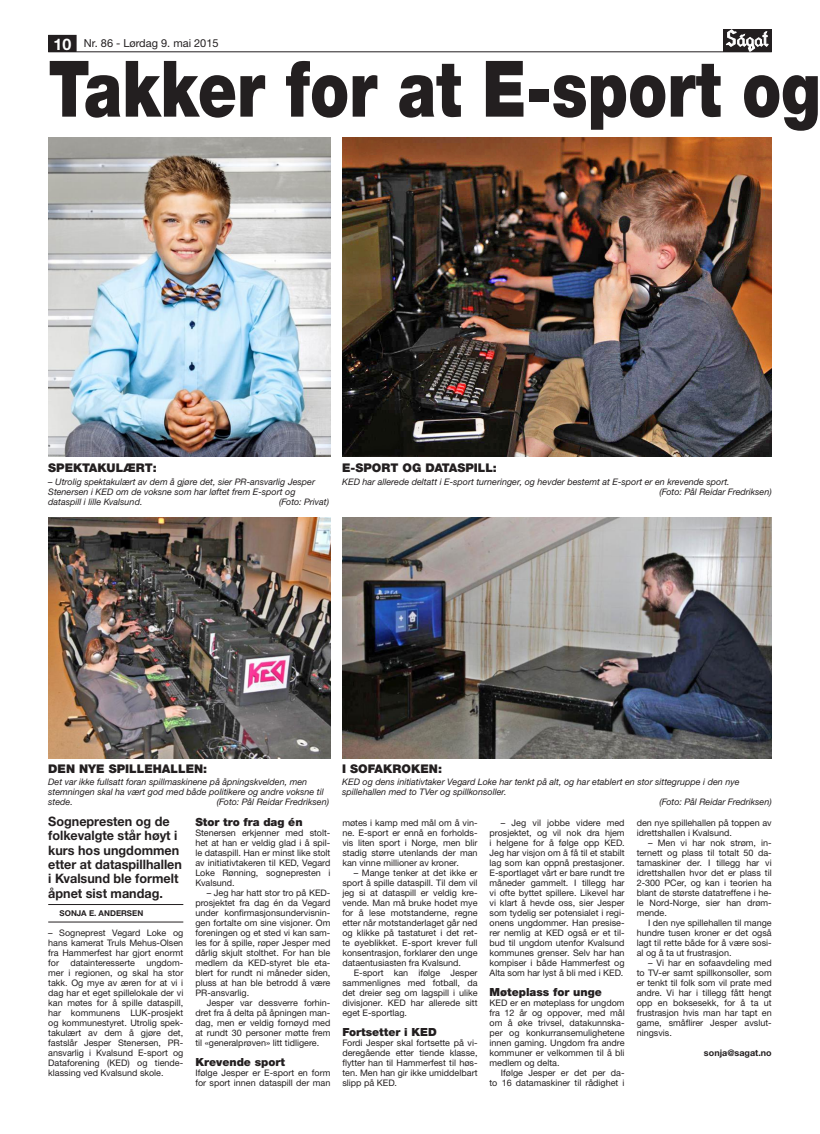
<style>
.page{position:relative;width:820px;height:1134px;background:#fff}
.page>*{position:absolute;margin:0;border:0;box-sizing:border-box;transform-origin:0 0}
.t1{font:900 78px "Helvetica Neue LTW1 G";color:#231f20;scale:.8 1}
.t2{font:700 13px/14.3px "Helvetica Neue LTW1 G";color:#231f20}
.t3{font:900 12px "Helvetica Neue LTW1 G";color:#231f20}
.t4{font:900 11.2px "Helvetica Neue LTW1 G";color:#231f20}
.t5{font:11px "Helvetica Neue LTW1 G";color:#231f20}
.t6{font:9px/10px "Helvetica Neue LTW1 G";color:#231f20;text-align:justify}
.t7{font:italic 9px/10px "Helvetica Neue LTW1 G";color:#231f20}
.t8{font:700 9px "Helvetica Neue LTW1 G";color:#231f20}
.t9{font:700 8px "Helvetica Neue LTW1 G";color:#231f20}
.s1{font-weight:700;font-size:16px;color:#fff}
</style>
<div class="page">
<hr style="left:48px;top:51px;width:723px;height:1px;background:#231f20">
<div style="left:49px;top:35px;width:27px;height:16px;background:#231f20"></div>
<div style="left:48px;top:35px;width:29px;height:17px;border:1px solid #231f20"></div>
<div style="left:723px;top:29px;width:48px;height:23px;background:#231f20"></div>
<svg style="left:726px;top:30px;width:42px;height:21px"></svg>
<hr style="left:48px;top:904px;width:135px;height:1px;background:#231f20">
<hr style="left:48px;top:922px;width:135px;height:1px;background:#231f20">
<img style="left:48px;top:517px;width:283px;height:241px">
<img style="left:48px;top:137px;width:283px;height:319px">
<img style="left:342px;top:517px;width:429px;height:241px">
<img style="left:342px;top:137px;width:429px;height:319px">
<p class="t5" style="left:53px;top:37px;width:167px"><span class="s1">10</span> Nr. 86 - Lørdag 9. mai 2015</p>
<h1 class="t1" style="left:48px;top:42px;width:966px">Takker for at E-sport og</h1>
<h3 class="t3" style="left:48px;top:461px;width:26px">spekt</h3>
<h3 class="t3" style="left:89px;top:461px;width:69px">akulært :</h3>
<p class="t7" style="left:48px;top:477px;width:268px">– Utrolig spektakulært av dem å gjøre det, sier PR-ansvarlig Jesper<br>Stenersen i KED om de voksne som har løftet frem E-sport og dataspill i lille Kvalsund.</p>
<p class="t7" style="left:279px;top:497px;width:52px">(Foto: Privat)</p>
<h3 class="t3" style="left:342px;top:461px;width:156px">e-sport og dataspill:</h3>
<p class="t7" style="left:659px;top:477px;width:114px;text-indent:-317px">KED har allerede deltatt i E-sport turneringer, og hevder bestemt at E-sport er en krevende sport.<br>(Foto: Pål Reidar Fredriksen)</p>
<h3 class="t3" style="left:48px;top:761px;width:160px">Den nye spillehallen:</h3>
<p class="t7" style="left:48px;top:777px;width:277px">Det var ikke fullsatt foran spillmaskinene på åpningskvelden, men stemningen skal ha vært god med både politikere og andre voksne til stede.</p>
<p class="t7" style="left:217px;top:797px;width:114px">(Foto: Pål Reidar Fredriksen)</p>
<h2 class="t2" style="left:48px;top:814px;width:135px">Sognepresten og de folkevalgte står høyt i kurs hos ungdommen etter at dataspillhallen i Kvalsund ble formelt åpnet sist mandag.</h2>
<p class="t9" style="left:60px;top:908px;width:85px">sonja e. andersen</p>
<p class="t6" style="left:48px;top:928px;width:136px">– Sogneprest Vegard Loke og hans kamerat Truls Mehus-Olsen fra Hammerfest har gjort enormt for</p>
<p class="t6" style="left:48px;top:958px;width:136px;text-indent:98px">ungdom&shy;mer i regionen, og skal ha stor takk. Og mye av æren for at vi i dag har et eget spillelokale der vi kan møtes for å spille dataspill, har kommunens LUK-prosjekt og kommunestyret. Utrolig spek&shy;takulært av dem å gjøre det, fastslår Jesper Stenersen, PR&shy;ansvarlig i Kvalsund E-sport og Dataforening (KED) og tiende&shy;klassing ved Kvalsund skole.</p>
<p class="t6" style="left:70px;top:958px;width:66px">datainteresserte</p>
<p class="t4" style="left:195px;top:815px;width:109px">Stor tro fra dag én</p>
<p class="t6" style="left:195px;top:828px;width:136px">Stenersen erkjenner med stolt&shy;het at han er veldig glad i å spil&shy;le dataspill. Han er minst like stolt av initiativtakeren til KED, Vegard Loke Rønning, sognepresten i Kvalsund.</p>
<p class="t6" style="left:195px;top:888px;width:136px;text-indent:11px">– Jeg har hatt stor tro på KED&shy;prosjektet fra dag én da Vegard under konfirmasjonsundervisnin&shy;gen fortalte om sine visjoner. Om foreningen og et sted vi kan sam&shy;les for å spille, røper Jesper med dårlig skjult stolthet. For han ble medlem da KED-styret ble eta&shy;blert for rundt ni måneder siden, pluss at han ble betrodd å være PR-ansvarlig.</p>
<p class="t6" style="left:195px;top:998px;width:136px;text-indent:11px">Jesper var dessverre forhin&shy;dret fra å delta på åpningen man&shy;dag, men er veldig fornøyd med at rundt 30 personer møtte frem til «generalprøven» litt tidligere.</p>
<p class="t4" style="left:195px;top:1055px;width:91px">Krevende sport</p>
<p class="t6" style="left:195px;top:1068px;width:136px">Ifølge Jesper er E-sport en form for sport innen dataspill der man</p>
<h3 class="t3" style="left:342px;top:761px;width:101px">i sofakroke n:</h3>
<p class="t7" style="left:342px;top:777px;width:398px">KED og dens initiativtaker Vegard Loke har tenkt på alt, og har etablert en stor sittegruppe i den nye</p>
<p class="t7" style="left:342px;top:787px;width:166px">spillehallen med to TVer og spillkonsoller.</p>
<p class="t7" style="left:659px;top:797px;width:114px">(Foto: Pål Reidar Fredriksen)</p>
<p class="t6" style="left:342px;top:818px;width:136px">møtes i kamp med mål om å vin&shy;ne. E-sport er ennå en forholds&shy;vis liten sport i Norge, men blir stadig større utenlands der man kan vinne millioner av kroner.</p>
<p class="t6" style="left:342px;top:868px;width:136px;text-indent:11px">– Mange tenker at det ikke er sport å spille dataspill. Til dem vil jeg si at dataspill er veldig kre&shy;vende. Man må bruke hodet mye for å lese motstanderne, regne etter når motstanderlaget går ned og klikke på tastaturet i det ret&shy;te øyeblikket. E-sport krever full konsentrasjon, forklarer den unge dataentusiasten fra Kvalsund.</p>
<p class="t6" style="left:342px;top:968px;width:136px;text-indent:11px">E-sport kan ifølge Jesper sammenlignes med fotball, da det dreier seg om lagspill i ulike divisjoner. KED har allerede sitt eget E-sportlag.</p>
<p class="t4" style="left:342px;top:1025px;width:96px">Fortsetter i KED</p>
<p class="t6" style="left:342px;top:1038px;width:136px">Fordi Jesper skal fortsette på vi&shy;deregående etter tiende klasse, flytter han til Hammerfest til høs&shy;ten. Men han gir ikke umiddelbart slipp på KED.</p>
<p class="t6" style="left:489px;top:818px;width:136px;text-indent:11px">– Jeg vil jobbe videre med prosjektet, og vil nok dra hjem i helgene for å følge opp KED.<br>Jeg har visjon om å få til et stabilt lag som kan oppnå prestasjoner.<br>E-sportlaget vårt er bare rundt tre måneder gammelt. I tillegg har vi ofte byttet spillere. Likevel har vi klart å hevde oss, sier Jesper som tydelig ser potensialet i regi&shy;onens ungdommer. Han presise&shy;rer nemlig at KED også er et til&shy;bud til ungdom utenfor Kvalsund kommunes grenser. Selv har han kompiser i både Hammerfest og Alta som har lyst å bli med i KED.</p>
<p class="t4" style="left:489px;top:985px;width:114px">Møteplass for unge</p>
<p class="t6" style="left:489px;top:998px;width:136px">KED er en møteplass for ungdom fra 12 år og oppover, med mål om å øke trivsel, datakunnska&shy;per og konkurransemulighetene innen gaming. Ungdom fra andre kommuner er velkommen til å bli medlem og delta.</p>
<p class="t6" style="left:489px;top:1068px;width:136px;text-align:right">Ifølge Jesper er det per da-<br>to 16 datamaskiner til rådighet i</p>
<p class="t6" style="left:636px;top:818px;width:136px">den nye spillehallen på toppen av idrettshallen i Kvalsund.</p>
<p class="t6" style="left:636px;top:838px;width:136px;text-indent:11px">– Men vi har nok strøm, in&shy;ternett og plass til totalt 50 da&shy;tamaskiner der. I tillegg har vi idrettshallen hvor det er plass til 2-300 PCer, og kan i teorien ha blant de største datatreffene i he&shy;le Nord-Norge, sier han drøm&shy;mende.</p>
<p class="t6" style="left:636px;top:918px;width:136px;text-indent:11px">I den nye spillehallen til mange hundre tusen kroner er det også lagt til rette både for å være sosi&shy;al og å ta ut frustrasjon.</p>
<p class="t6" style="left:636px;top:958px;width:136px;text-indent:11px">– Vi har en sofaavdeling med to TV-er samt spillkonsoller, som er tenkt til folk som vil prate med andre. Vi har i tillegg fått hengt opp en boksesekk, for å ta ut frustrasjon hvis man har tapt en game, småflirer Jesper avslut&shy;ningsvis.</p>
<p class="t8" style="left:703px;top:1047px;width:69px">sonja@sagat.no</p>
</div>
